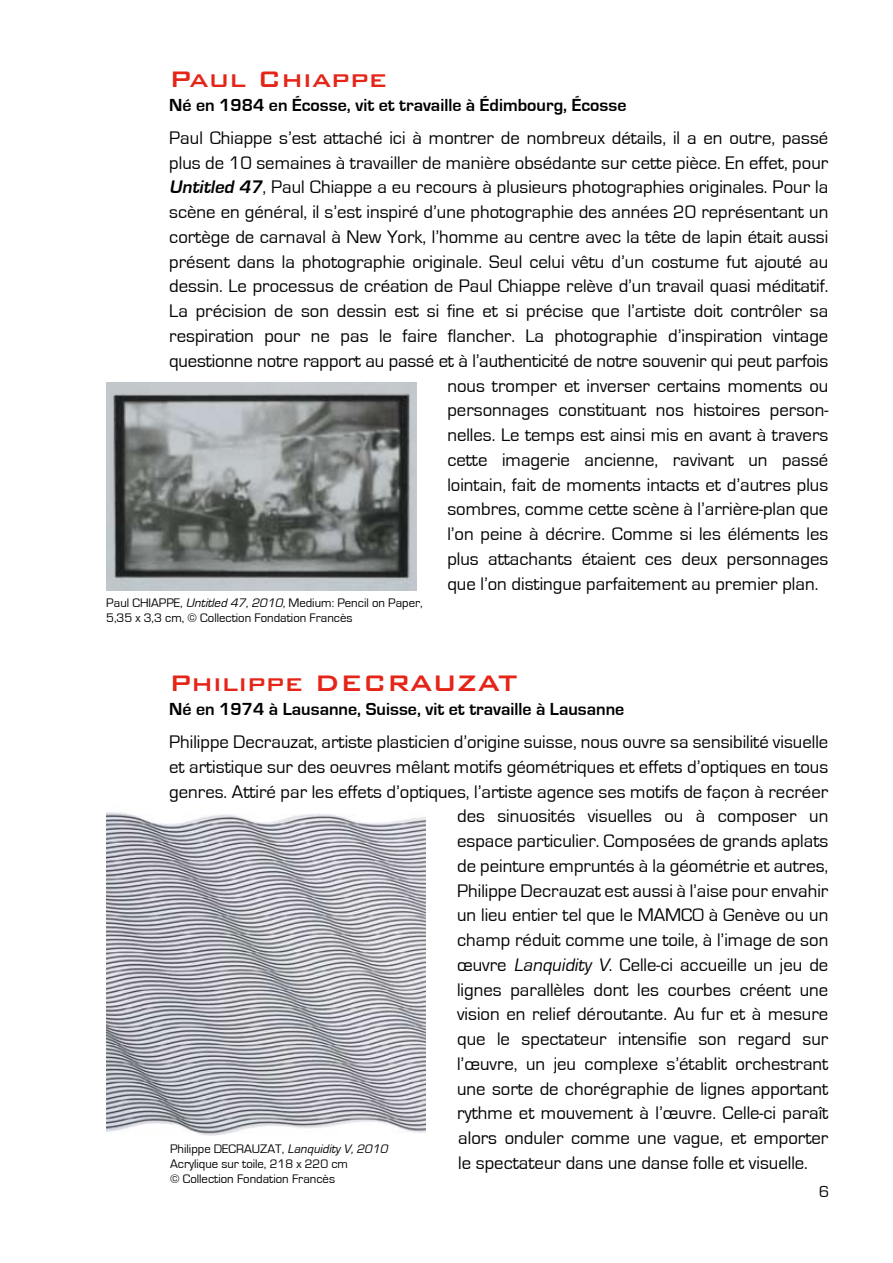
<style>
.page{position:relative;width:893px;height:1263px;background:#fff}
.page>*{position:absolute;margin:0;border:0;box-sizing:border-box;transform-origin:0 0}
.t1{font:500 30px "Bank Gothic BT";color:#e42518}
.t2{font:18.75px "Eurostile";color:#000}
.t3{font:700 18px "Eurostile";color:#000}
.t4{font:16.5px "Eurostile";color:#000}
.t5{font:12.75px/15px "Eurostile";color:#000}
.s1{font-weight:700;font-style:italic}
.s2{font-style:italic}
</style>
<div class="page">
<img style="left:106px;top:812px;width:319px;height:324px">
<img style="left:106px;top:383px;width:310px;height:207px">
<h1 class="t1" style="left:169px;top:63px;width:219px">Paul C hiappe</h1>
<p class="t3" style="left:169px;top:95px;width:459px">Né en 1984 en Écosse, vit et travaille à Édimbourg, Écosse</p>
<p class="t2" style="left:169px;top:128px;width:661px">Paul Chiappe s’est attaché ici à montrer de nombreux détails, il a en outre, passé</p>
<p class="t2" style="left:169px;top:152px;width:661px">plus de 10 semaines à travailler de manière obsédante sur cette pièce. En effet, pour</p>
<p class="t2" style="left:169px;top:177px;width:661px"><span class="s1">Untitled 47</span>, Paul Chiappe a eu recours à plusieurs photographies originales. Pour la</p>
<p class="t2" style="left:169px;top:202px;width:661px">scène en général, il s’est inspiré d’une photographie des années 20 représentant un</p>
<p class="t2" style="left:169px;top:227px;width:661px">cortège de carnaval à New York, l’homme au centre avec la tête de lapin était aussi</p>
<p class="t2" style="left:169px;top:251px;width:661px">présent dans la photographie originale. Seul celui vêtu d’un costume fut ajouté au</p>
<p class="t2" style="left:169px;top:276px;width:661px">dessin. Le processus de création de Paul Chiappe relève d’un travail quasi méditatif.</p>
<p class="t2" style="left:169px;top:301px;width:661px">La précision de son dessin est si fine et si précise que l’artiste doit contrôler sa</p>
<p class="t2" style="left:169px;top:326px;width:661px">respiration pour ne pas le faire flancher. La photographie d’inspiration vintage</p>
<p class="t2" style="left:169px;top:350px;width:661px">questionne notre rapport au passé et à l’authenticité de notre souvenir qui peut parfois</p>
<p class="t2" style="left:447px;top:375px;width:382px">nous tromper et inverser certains moments ou</p>
<p class="t2" style="left:447px;top:400px;width:382px">personnages constituant nos histoires person-</p>
<p class="t2" style="left:447px;top:425px;width:382px">nelles. Le temps est ainsi mis en avant à travers</p>
<p class="t2" style="left:447px;top:449px;width:382px">cette imagerie ancienne, ravivant un passé</p>
<p class="t2" style="left:447px;top:474px;width:382px">lointain, fait de moments intacts et d’autres plus</p>
<p class="t2" style="left:447px;top:499px;width:382px">sombres, comme cette scène à l’arrière-plan que</p>
<p class="t2" style="left:447px;top:524px;width:382px">l’on peine à décrire. Comme si les éléments les</p>
<p class="t2" style="left:447px;top:548px;width:382px">plus attachants étaient ces deux personnages</p>
<p class="t2" style="left:447px;top:573px;width:373px">que l’on distingue parfaitement au premier plan.</p>
<p class="t5" style="left:106px;top:596px;width:318px">Paul CHIAPPE<span class="s2">,Untitled 47,2010,</span>Medium: Pencil on Paper,<br>5,35 x 3,3 cm, © Collection Fondation Francès</p>
<h1 class="t1" style="left:169px;top:667px;width:194px">Philippe DECR</h1>
<h1 class="t1" style="left:410px;top:667px;width:108px">AUZAT</h1>
<p class="t3" style="left:169px;top:699px;width:457px">Né en 1974 à Lausanne, Suisse, vit et travaille à Lausanne</p>
<p class="t2" style="left:169px;top:732px;width:660px">Philippe Decrauzat, artiste plasticien d’origine suisse, nous ouvre sa sensibilité visuelle</p>
<p class="t2" style="left:169px;top:756px;width:661px">et artistique sur des oeuvres mêlant motifs géométriques et effets d’optiques en tous</p>
<p class="t2" style="left:169px;top:781px;width:660px">genres. Attiré par les effets d’optiques, l’artiste agence ses motifs de façon à recréer</p>
<p class="t2" style="left:457px;top:806px;width:373px">des sinuosités visuelles ou à composer un</p>
<p class="t2" style="left:457px;top:831px;width:373px">espace particulier. Composées de grands aplats</p>
<p class="t2" style="left:457px;top:855px;width:373px">de peinture empruntés à la géométrie et autres,</p>
<p class="t2" style="left:457px;top:880px;width:373px">Philippe Decrauzat est aussi à l’aise pour envahir</p>
<p class="t2" style="left:457px;top:905px;width:373px">un lieu entier tel que le MAMCO à Genève ou un</p>
<p class="t2" style="left:457px;top:930px;width:373px">champ réduit comme une toile, à l’image de son</p>
<p class="t2" style="left:457px;top:954px;width:373px">œuvre <span class="s2">Lanquidity V</span>. Celle-ci accueille un jeu de</p>
<p class="t2" style="left:457px;top:979px;width:373px">lignes parallèles dont les courbes créent une</p>
<p class="t2" style="left:457px;top:1004px;width:373px">vision en relief déroutante. Au fur et à mesure</p>
<p class="t2" style="left:457px;top:1029px;width:373px">que le spectateur intensifie son regard sur</p>
<p class="t2" style="left:457px;top:1053px;width:373px">l’œuvre, un jeu complexe s’établit orchestrant</p>
<p class="t2" style="left:457px;top:1078px;width:373px">une sorte de chorégraphie de lignes apportant</p>
<p class="t2" style="left:457px;top:1103px;width:373px">rythme et mouvement à l’œuvre. Celle-ci paraît</p>
<p class="t2" style="left:458px;top:1128px;width:372px">alors onduler comme une vague, et emporter</p>
<p class="t2" style="left:458px;top:1152px;width:351px">le spectateur dans une danse folle et visuelle.</p>
<p class="t4" style="left:819px;top:1183px;width:12px">6</p>
<p class="t5" style="left:170px;top:1142px;width:222px">Philippe DECRAUZAT, <span class="s2">Lanquidity V,2010<br></span>Acrylique sur toile, 218 x 220 cm<br>© Collection Fondation Francès</p>
</div>
